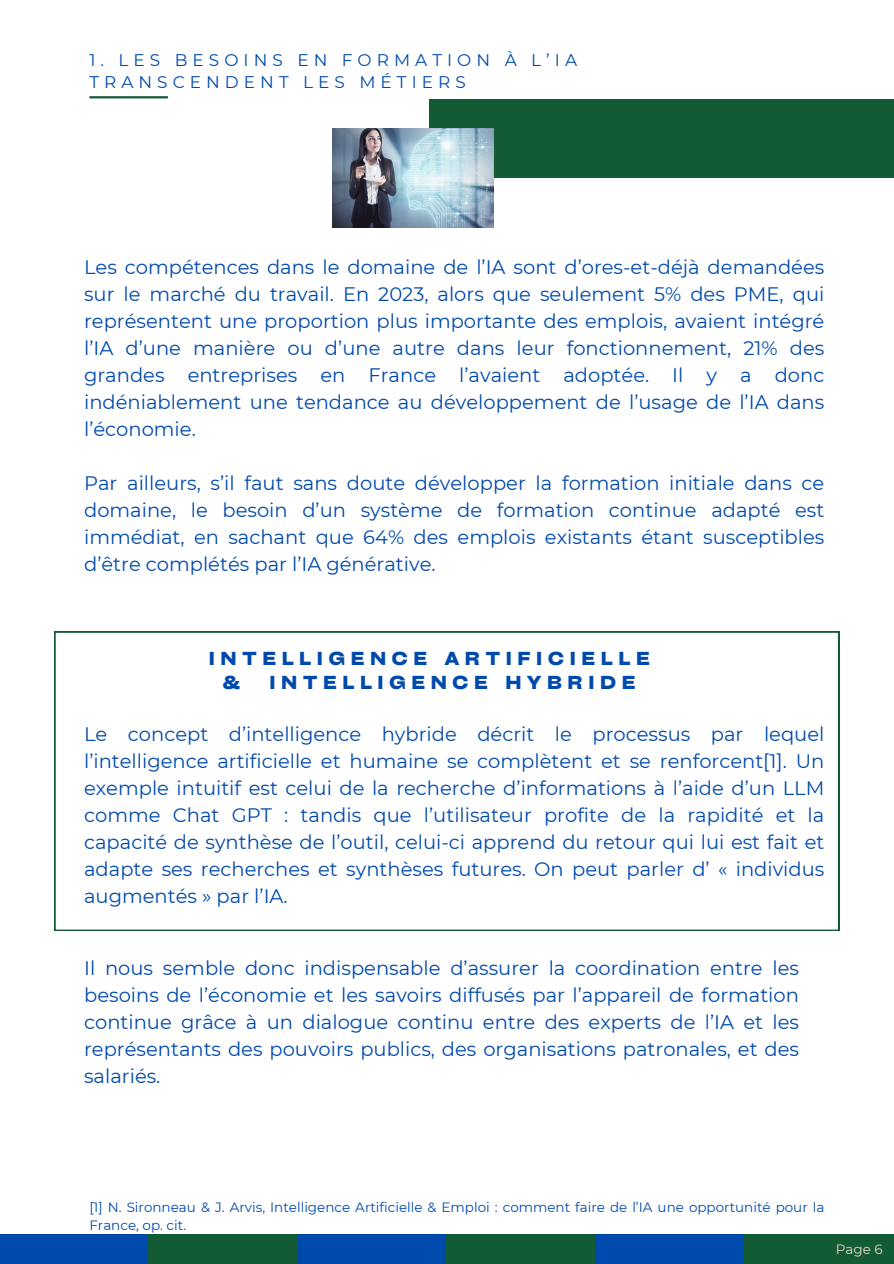
<style>
.page{position:relative;width:894px;height:1264px;background:#fff}
.page>*{position:absolute;margin:0;border:0;box-sizing:border-box;transform-origin:0 0}
.t1{font:19.5px/27px "Montserrat";color:#004aad;text-align:justify}
.t2{font:700 expanded 18px/24.8px "Cy Grotesk";letter-spacing:.315em;color:#004aad}
.t3{font:16.8px/22.5px "Montserrat";letter-spacing:.3em;color:#004aad}
.t4{font:13.5px/18px "Montserrat";color:#004aad}
.t5{font:13.5px "Montserrat";color:#e6dac6}
</style>
<div class="page">
<hr style="left:89px;top:96px;width:79px;height:2px;background:#135b35">
<div style="left:429px;top:100px;width:464px;height:77px;background:#135b35"></div>
<img style="left:332px;top:128px;width:161px;height:99px">
<div style="left:0;top:1233px;width:148px;height:30px;background:#004aad"></div>
<div style="left:148px;top:1233px;width:149px;height:30px;background:#135b35"></div>
<div style="left:297px;top:1233px;width:149px;height:30px;background:#004aad"></div>
<div style="left:594px;top:1233px;width:149px;height:30px;background:#004aad"></div>
<div style="left:446px;top:1233px;width:149px;height:30px;background:#135b35"></div>
<div style="left:743px;top:1233px;width:150px;height:30px;background:#135b35"></div>
<svg style="left:55px;top:631px;width:783px;height:299px"></svg>
<h3 class="t3" style="left:89px;top:49px;width:489px">1. LES BESOINS EN FORMATION À L’IA<br>TRANSCENDENT LES MÉTIERS</h3>
<p class="t1" style="left:84px;top:253px;width:741px">Les compétences dans le domaine de l’IA sont d’ores-et-déjà demandées sur le marché du travail. En 2023, alors que seulement 5% des PME, qui représentent une proportion plus importante des emplois, avaient intégré l’IA d’une manière ou d’une autre dans leur fonctionnement, 21% des grandes entreprises en France l’avaient adoptée. Il y a donc indéniablement une tendance au développement de l’usage de l’IA dans l’économie.</p>
<p class="t1" style="left:84px;top:469px;width:741px">Par ailleurs, s’il faut sans doute développer la formation initiale dans ce domaine, le besoin d’un système de formation continue adapté est immédiat, en sachant que 64% des emplois existants étant susceptibles d’être complétés par l’IA générative.</p>
<h2 class="t2" style="left:223px;top:645px;width:428px;text-indent:-14px">INTELLIGENCE ARTIFICIELLE &amp;</h2>
<h2 class="t2" style="left:269px;top:669px;width:367px">INTELLIGENCE HYBRIDE</h2>
<h2 class="t1" style="left:84px;top:720px;width:741px">Le concept d’intelligence hybride décrit le processus par lequel l’intelligence artificielle et humaine se complètent et se renforcent[1]. Un exemple intuitif est celui de la recherche d’informations à l’aide d’un LLM comme Chat GPT : tandis que l’utilisateur profite de la rapidité et la capacité de synthèse de l’outil, celui-ci apprend du retour qui lui est fait et adapte ses recherches et synthèses futures. On peut parler d’ « individus augmentés » par l’IA.</h2>
<h1 class="t1" style="left:84px;top:954px;width:716px">Il nous semble donc indispensable d’assurer la coordination entre les besoins de l’économie et les savoirs diffusés par l’appareil de formation continue grâce à un dialogue continu entre des experts de l’IA et les représentants des pouvoirs publics, des organisations patronales, et des salariés.</h1>
<h2 class="t4" style="left:89px;top:1197px;width:736px">[1] N. Sironneau &amp; J. Arvis, Intelligence Artificielle &amp; Emploi : comment faire de l’IA une opportunité pour la<br>France, op. cit.</h2>
<p class="t5" style="left:835px;top:1240px;width:48px">Page 6</p>
</div>
